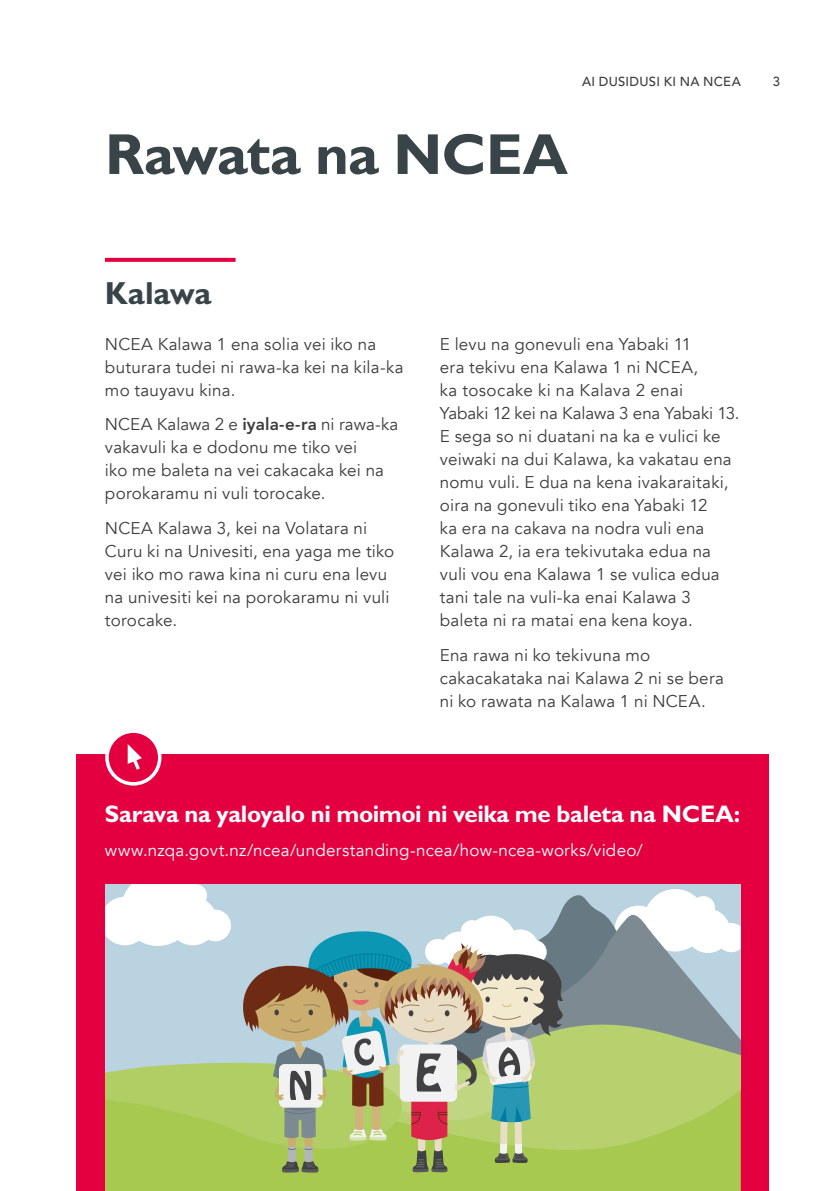
<style>
.page{position:relative;width:840px;height:1191px;background:#fff}
.page>*{position:absolute;margin:0;border:0;box-sizing:border-box;transform-origin:0 0}
.t1{font:700 58px "Gill Sans Maori";letter-spacing:-.01em;color:#394448}
.H2_-_span_columns{font:700 32px "Gill Sans Maori";letter-spacing:-.005em;color:#394448}
.H3_-_feature_box{font:700 24px "Gill Sans Maori";letter-spacing:-.02em;color:#fff}
.Body{font:17px/23px "Avenir";letter-spacing:.01em;color:#3c3c3b}
.Body_-_white{font:17px "Avenir";letter-spacing:.015em;color:#fff}
.t2{font:500 13px "Avenir";letter-spacing:.02em;color:#3c3c3b}
.s1{font-weight:800}
</style>
<div class="page">
<svg style="left:105px;top:258px;width:130px;height:4px"></svg>
<div style="left:77px;top:754px;width:691px;height:437px;background:#e40040"></div>
<div style="left:107px;top:731px;width:53px;height:53px;background:#e40040;border-radius:50%"></div>
<div style="left:105px;top:729px;width:56px;height:56px;border:4px solid #fff;border-radius:50%"></div>
<svg style="left:128px;top:744px;width:14px;height:25px"></svg>
<div style="left:105px;top:1172px;width:635px;height:19px;background:#a8c950"></div>
<svg style="left:105px;top:884px;width:635px;height:288px;background:#aebf9d"></svg>
<p class="t2" style="left:581px;top:74px;width:160px">AI DUSIDUSI KI NA NCEA</p>
<p class="t2" style="left:772px;top:74px;width:9px">3</p>
<h1 class="t1" style="left:105px;top:120px;width:464px">Rawata na NCEA</h1>
<p class="H2_-_span_columns" style="left:105px;top:275px;width:108px">Kalawa</p>
<p class="Body" style="left:105px;top:333px;width:300px">NCEA Kalawa 1 ena solia vei iko na buturara tudei ni rawa-ka kei na kila-ka mo tauyavu kina.</p>
<p class="Body" style="left:105px;top:413px;width:294px">NCEA Kalawa 2 e <span class="s1">iyala-e-ra</span> ni rawa-ka vakavuli ka e dodonu me tiko vei<br>iko me baleta na vei cakacaka kei na porokaramu ni vuli torocake.</p>
<p class="Body" style="left:105px;top:517px;width:291px">NCEA Kalawa 3, kei na Volatara ni<br>Curu ki na Univesiti, ena yaga me tiko vei iko mo rawa kina ni curu ena levu na univesiti kei na porokaramu ni vuli torocake.</p>
<p class="Body" style="left:439px;top:333px;width:301px">E levu na gonevuli ena Yabaki 11<br>era tekivu ena Kalawa 1 ni NCEA,<br>ka tosocake ki na Kalava 2 enai<br>Yabaki 12 kei na Kalawa 3 ena Yabaki 13.<br>E sega so ni duatani na ka e vulici ke veiwaki na dui Kalawa, ka vakatau ena nomu vuli. E dua na kena ivakaraitaki, oira na gonevuli tiko ena Yabaki 12<br>ka era na cakava na nodra vuli ena Kalawa 2, ia era tekivutaka edua na vuli vou ena Kalawa 1 se vulica edua tani tale na vuli-ka enai Kalawa 3 baleta ni ra matai ena kena koya.</p>
<p class="Body" style="left:439px;top:643px;width:285px">Ena rawa ni ko tekivuna mo cakacakataka nai Kalawa 2 ni se bera ni ko rawata na Kalawa 1 ni NCEA.</p>
<p class="H3_-_feature_box" style="left:105px;top:799px;width:636px">Sarava na yaloyalo ni moimoi ni veika me baleta na NCEA:</p>
<p class="Body_-_white" style="left:105px;top:840px;width:539px">www.nzqa.govt.nz/ncea/understanding-ncea/how-ncea-works/video/</p>
</div>
